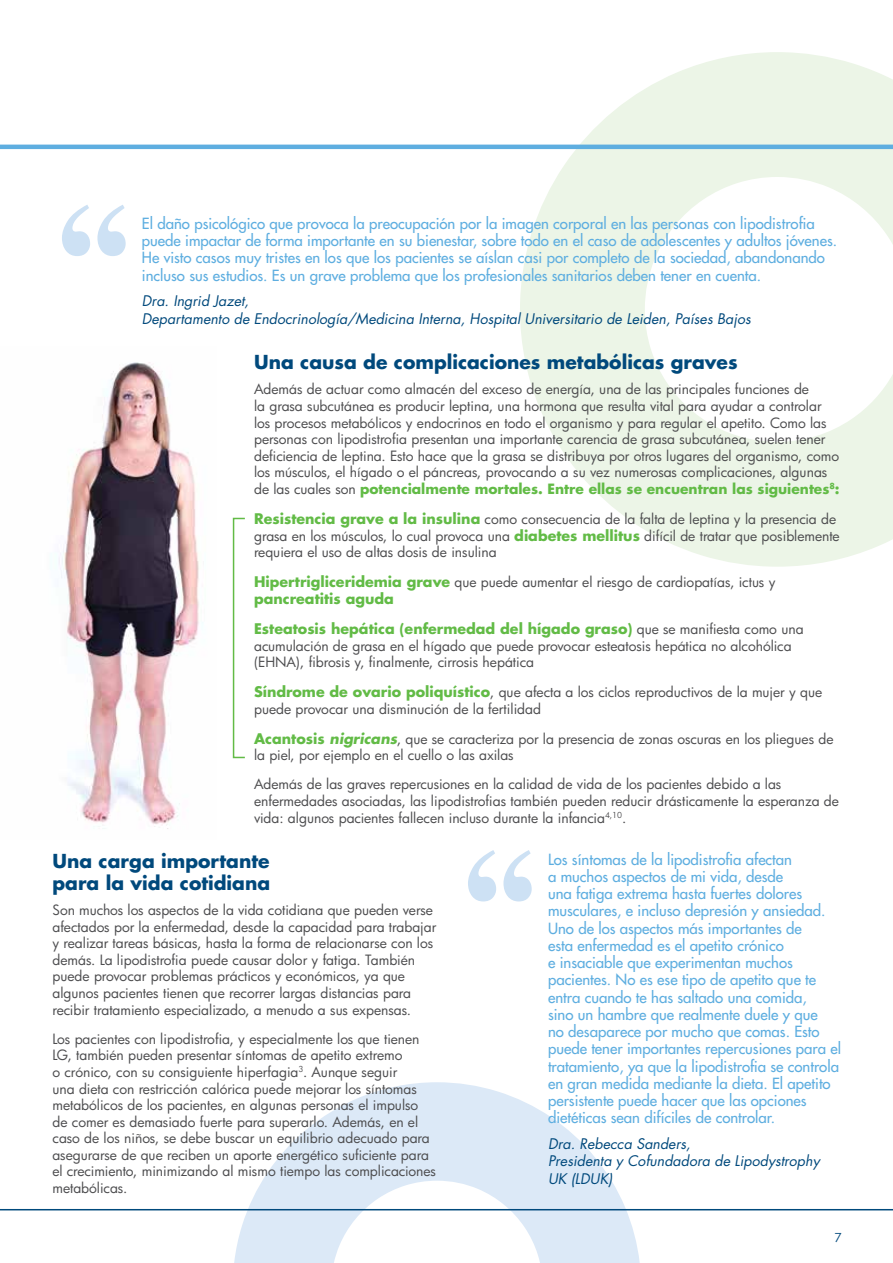
<style>
.page{position:relative;width:893px;height:1263px;background:#fff}
.page>*{position:absolute;margin:0;border:0;box-sizing:border-box;transform-origin:0 0}
.t1{font:700 153.15px "Times";color:#cde1f4}
.t2{font:700 18.75px/22.5px "Futura";color:#00497c}
.t3{font:15px/17.2px "Futura";color:#5eaee0}
.t4{font:italic 14.25px/17.2px "Futura";color:#00497c}
.t5{font:700 14.25px/29.8px "Futura";color:#62bb46}
.t6{font:13.8px/16.5px "Futura";color:#4d4d4f}
.t7{font:12px "Futura";color:#00497c}
.s1{font-weight:700;color:#62bb46}
.s2{font-weight:700;font-size:14.25px;color:#62bb46}
.s3{font-weight:400;font-size:13.8px;color:#4d4d4f}
.s4{font-weight:700;font-style:italic;font-size:14.25px;color:#62bb46}
</style>
<div class="page">
<img style="left:59px;top:362px;width:144px;height:467px">
<svg style="left:520px;top:52px;width:373px;height:515px;fill:#ecf5e7"></svg>
<svg style="left:234px;top:1082px;width:406px;height:181px;fill:#dce9f7"></svg>
<hr style="left:0;top:145px;width:893px;height:4px;background:#5eaee0">
<hr style="left:0;top:1209px;width:893px;height:1px;background:#00497c">
<hr style="left:0;top:873px;width:1px;height:73px;background:#edf6e8">
<div style="left:233px;top:518px;width:13px;height:240px;border:2px solid #62bb46"></div>
<h1 class="t1" style="left:51px;top:112px;width:88px">‘‘</h1>
<p class="t3" style="left:142px;top:215px;width:697px">El daño psicológico que provoca la preocupación por la imagen corporal en las personas con lipodistrofia puede impactar de forma importante en su bienestar, sobre todo en el caso de adolescentes y adultos jóvenes.<br>He visto casos muy tristes en los que los pacientes se aíslan casi por completo de la sociedad, abandonando incluso sus estudios. Es un grave problema que los profesionales sanitarios deben tener en cuenta.</p>
<p class="t4" style="left:142px;top:293px;width:610px">Dra. Ingrid Jazet,<br>Departamento de Endocrinología/Medicina Interna, Hospital Universitario de Leiden, Países Bajos</p>
<h2 class="t2" style="left:254px;top:351px;width:485px">Una causa de complicaciones metabólicas graves</h2>
<p class="t6" style="left:254px;top:381px;width:587px">Además de actuar como almacén del exceso de energía, una de las principales funciones de<br>la grasa subcutánea es producir leptina, una hormona que resulta vital para ayudar a controlar los procesos metabólicos y endocrinos en todo el organismo y para regular el apetito. Como las personas con lipodistrofia presentan una importante carencia de grasa subcutánea, suelen tener deficiencia de leptina. Esto hace que la grasa se distribuya por otros lugares del organismo, como los músculos, el hígado o el páncreas, provocando a su vez numerosas complicaciones, algunas de las cuales son <span class="s1">potencialmente mortales. Entre ellas se encuentran las siguientes</span><sup>8</sup><span class="s1">:</span></p>
<p class="t6" style="left:254px;top:510px;width:587px"><span class="s2">Resistencia grave a la insulina</span> como consecuencia de la falta de leptina y la presencia de grasa en los músculos, lo cual provoca una <span class="s2">diabetes mellitus</span> difícil de tratar que posiblemente requiera el uso de altas dosis de insulina</p>
<p class="t6" style="left:254px;top:574px;width:523px"><span class="s2">Hipertrigliceridemia grave</span> que puede aumentar el riesgo de cardiopatías, ictus y</p>
<p class="t5" style="left:254px;top:584px;width:551px">pancreatitis aguda<br>Esteatosis hepática (enfermedad del hígado graso) <span class="s3">que se manifiesta como una</span></p>
<p class="t6" style="left:254px;top:637px;width:539px">acumulación de grasa en el hígado que puede provocar esteatosis hepática no alcohólica (EHNA), fibrosis y, finalmente, cirrosis hepática</p>
<p class="t6" style="left:254px;top:684px;width:570px"><span class="s2">Síndrome de ovario poliquístico</span>, que afecta a los ciclos reproductivos de la mujer y que puede provocar una disminución de la fertilidad</p>
<p class="t6" style="left:254px;top:730px;width:581px"><span class="s2">Acantosis</span> <span class="s4">nigricans</span>, que se caracteriza por la presencia de zonas oscuras en los pliegues de la piel, por ejemplo en el cuello o las axilas</p>
<p class="t6" style="left:254px;top:776px;width:586px">Además de las graves repercusiones en la calidad de vida de los pacientes debido a las enfermedades asociadas, las lipodistrofias también pueden reducir drásticamente la esperanza de vida: algunos pacientes fallecen incluso durante la infancia<sup>4,10</sup>.</p>
<p class="t3" style="left:548px;top:850px;width:295px">Los síntomas de la lipodistrofia afectan<br>a muchos aspectos de mi vida, desde<br>una fatiga extrema hasta fuertes dolores musculares, e incluso depresión y ansiedad.<br>Uno de los aspectos más importantes de<br>esta enfermedad es el apetito crónico<br>e insaciable que experimentan muchos pacientes. No es ese tipo de apetito que te entra cuando te has saltado una comida,<br>sino un hambre que realmente duele y que<br>no desaparece por mucho que comas. Esto puede tener importantes repercusiones para el tratamiento, ya que la lipodistrofia se controla en gran medida mediante la dieta. El apetito persistente puede hacer que las opciones dietéticas sean difíciles de controlar.</p>
<p class="t4" style="left:548px;top:1135px;width:273px">Dra. Rebecca Sanders,<br>Presidenta y Cofundadora de Lipodystrophy<br>UK (LDUK)</p>
<h1 class="t1" style="left:457px;top:757px;width:88px">‘‘</h1>
<h2 class="t2" style="left:52px;top:849px;width:219px">Una carga importante para la vida cotidiana</h2>
<p class="t6" style="left:52px;top:902px;width:385px">Son muchos los aspectos de la vida cotidiana que pueden verse afectados por la enfermedad, desde la capacidad para trabajar y realizar tareas básicas, hasta la forma de relacionarse con los demás. La lipodistrofia puede causar dolor y fatiga. También puede provocar problemas prácticos y económicos, ya que algunos pacientes tienen que recorrer largas distancias para recibir tratamiento especializado, a menudo a sus expensas.</p>
<p class="t6" style="left:52px;top:1030px;width:385px">Los pacientes con lipodistrofia, y especialmente los que tienen LG, también pueden presentar síntomas de apetito extremo<br>o crónico, con su consiguiente hiperfagia<sup>3</sup>. Aunque seguir<br>una dieta con restricción calórica puede mejorar los síntomas metabólicos de los pacientes, en algunas personas el impulso de comer es demasiado fuerte para superarlo. Además, en el caso de los niños, se debe buscar un equilibrio adecuado para asegurarse de que reciben un aporte energético suficiente para el crecimiento, minimizando al mismo tiempo las complicaciones metabólicas.</p>
<p class="t7" style="left:834px;top:1230px;width:9px">7</p>
</div>
